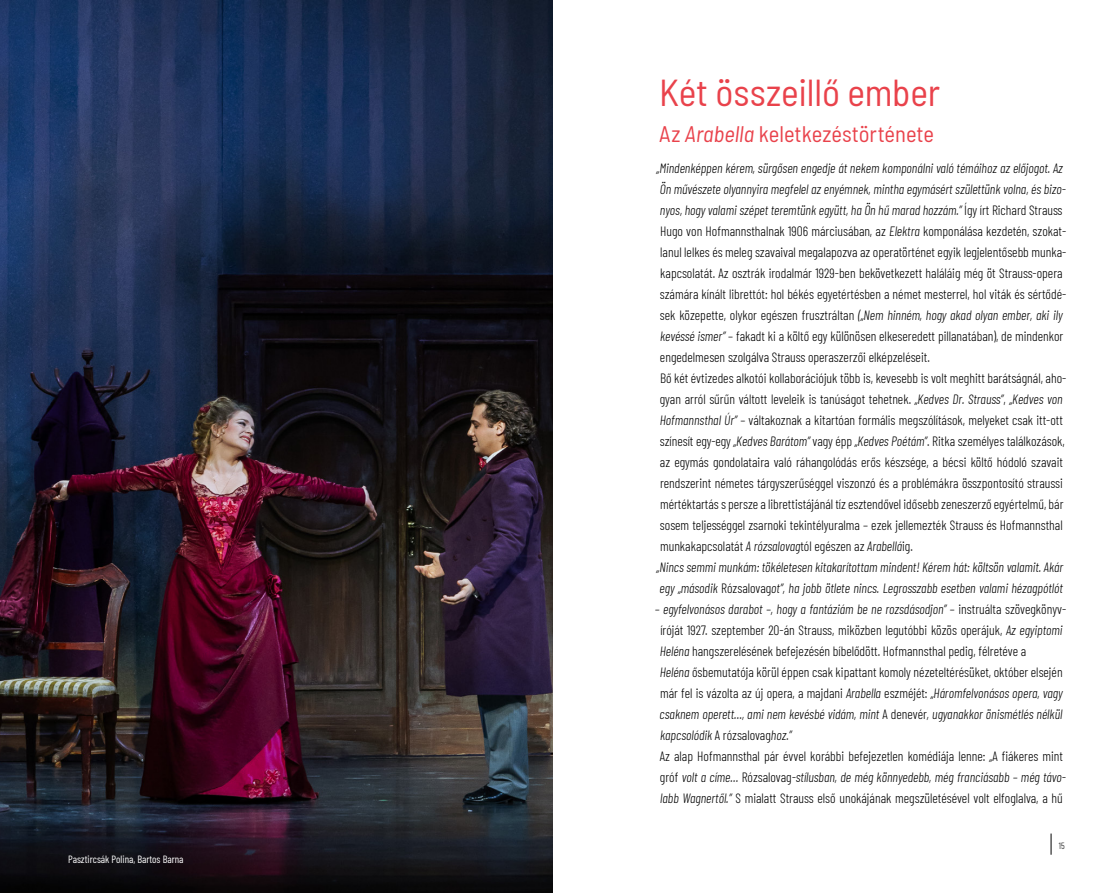
<style>
.page{position:relative;width:1106px;height:893px;background:#fff}
.page>*{position:absolute;margin:0;border:0;box-sizing:border-box;transform-origin:0 0}
.t1{font:semi-condensed 37.5px "Barlow";letter-spacing:-.005em;color:#e9424b}
.t2{font:semi-condensed 22.5px "Barlow";color:#e9424b}
.t3{font:300 13.5px/21px "Barlow Condensed";color:#000}
.t4{font:10.5px "Barlow Condensed";color:#fff}
.t5{font:300 9px "Barlow Condensed";color:#000}
.s1{font-style:italic}
</style>
<div class="page">
<svg style="left:1050px;top:833px;width:1px;height:22px"></svg>
<img style="left:0;top:0;width:553px;height:893px">
<p class="t4" style="left:68px;top:852px;width:117px">Pasztircsák Polina, Bartos Barna</p>
<h1 class="t1" style="left:659px;top:65px;width:282px">Két összeillő ember</h1>
<h2 class="t2" style="left:659px;top:118px;width:276px">Az <span class="s1">Arabella</span> keletkezéstörténete</h2>
<p class="t3" style="left:656px;top:157px;width:411px"><span class="s1">„Mindenképpen kérem, sürgősen engedje át nekem komponálni való témáihoz az előjogot. Az Ön művészete olyannyira megfelel az enyémnek, mintha egymásért születtünk volna, és bizo&shy;nyos, hogy valami szépet teremtünk együtt, ha Ön hű marad hozzám.”</span> Így írt Richard Strauss Hugo von Hofmannsthalnak 1906 márciusában, az <span class="s1">Elektra</span> komponálása kezdetén, szokat&shy;lanul lelkes és meleg szavaival megalapozva az operatörténet egyik legjelentősebb munka&shy;kapcsolatát. Az osztrák irodalmár 1929-ben bekövetkezett haláláig még öt Strauss-opera számára kínált librettót: hol békés egyetértésben a német mesterrel, hol viták és sértődé&shy;sek közepette, olykor egészen frusztráltan <span class="s1">(„Nem hinném, hogy akad olyan ember, aki ily kevéssé ismer”</span> – fakadt ki a költő egy különösen elkeseredett pillanatában), de mindenkor engedelmesen szolgálva Strauss operaszerzői elképzeléseit.<br>Bő két évtizedes alkotói kollaborációjuk több is, kevesebb is volt meghitt barátságnál, aho&shy;gyan arról sűrűn váltott leveleik is tanúságot tehetnek. <span class="s1">„Kedves Dr. Strauss”</span>, <span class="s1">„Kedves von Hofmannsthal Úr”</span> – váltakoznak a kitartóan formális megszólítások, melyeket csak itt-ott színesít egy-egy <span class="s1">„Kedves Barátom”</span> vagy épp <span class="s1">„Kedves Poétám”</span>. Ritka személyes találkozások, az egymás gondolataira való ráhangolódás erős készsége, a bécsi költő hódoló szavait rendszerint németes tárgyszerűséggel viszonzó és a problémákra összpontosító straussi mértéktartás s persze a librettistájánál tíz esztendővel idősebb zeneszerző egyértelmű, bár sosem teljességgel zsarnoki tekintélyuralma – ezek jellemezték Strauss és Hofmannsthal munkakapcsolatát <span class="s1">A rózsalovag</span>tól egészen az <span class="s1">Arabellá</span>ig.<br><span class="s1">„Nincs semmi munkám: tökéletesen kitakarítottam mindent! Kérem hát: költsön valamit. Akár egy „második</span> Rózsalovag<span class="s1">ot”, ha jobb ötlete nincs. Legrosszabb esetben valami hézagpótlót</span></p>
<p class="t3" style="left:659px;top:598px;width:408px;text-indent:-5px"><span class="s1">– egyfelvonásos darabot –, hogy a fantáziám be ne rozsdásodjon”</span> – instruálta szövegkönyv&shy;íróját 1927. szeptember 20-án Strauss, miközben legutóbbi közös operájuk, <span class="s1">Az egyiptomi Heléna</span> hangszerelésének befejezésén bíbelődött. Hofmannsthal pedig, félretéve a<br><span class="s1">Heléna</span> ősbemutatója körül éppen csak kipattant komoly nézeteltérésüket, október elsején már fel is vázolta az új opera, a majdani <span class="s1">Arabella</span> eszméjét: <span class="s1">„Háromfelvonásos opera, vagy csaknem operett…, ami nem kevésbé vidám, mint</span> A denevér<span class="s1">, ugyanakkor önismétlés nélkül kapcsolódik</span> A rózsalovag<span class="s1">hoz.”<br></span>Az alap Hofmannsthal pár évvel korábbi befejezetlen komédiája lenne: <span class="s1">„</span>A fiákeres mint gróf <span class="s1">volt a címe…</span> Rózsalovag<span class="s1">-stílusban, de még könnyedebb, még franciásabb – még távo&shy;labb Wagnertől.”</span> S mialatt Strauss első unokájának megszületésével volt elfoglalva, a hű</p>
<p class="t5" style="left:1058px;top:839px;width:7px">15</p>
</div>
